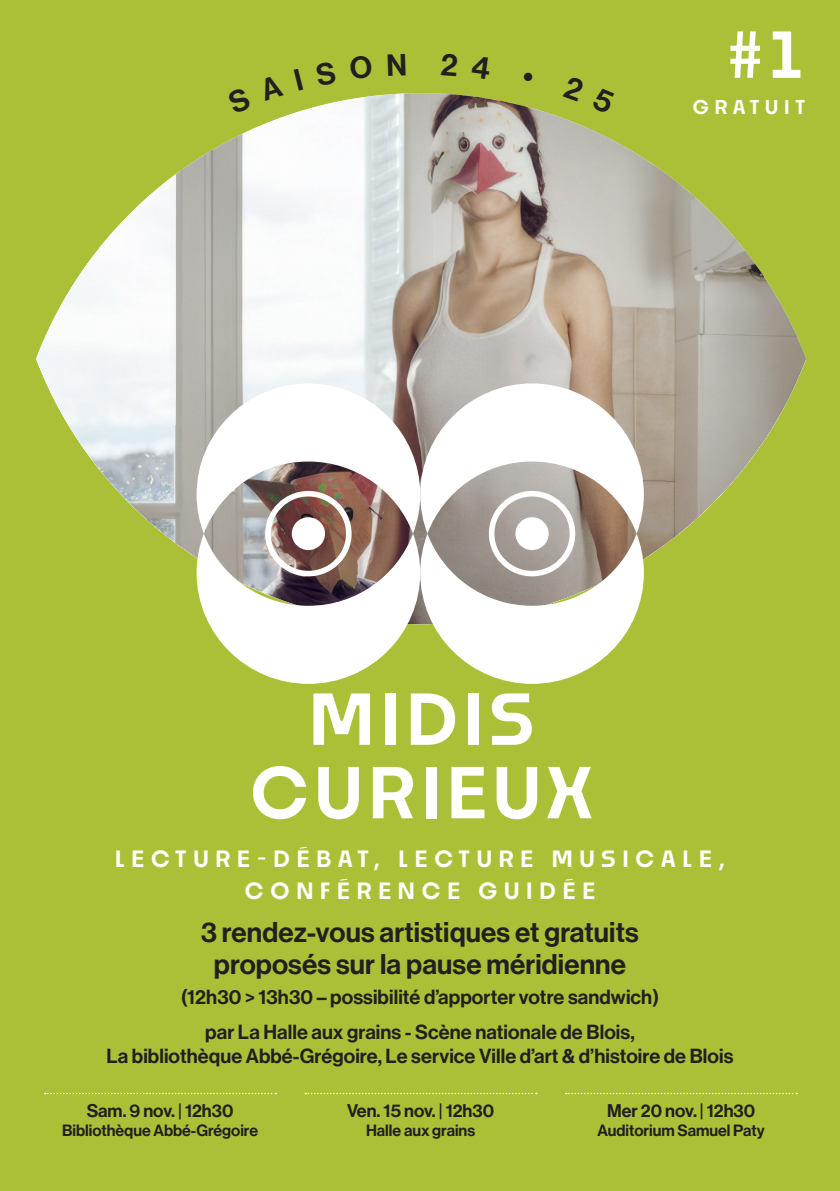
<style>
.page{position:relative;width:840px;height:1191px;background:#fff}
.page>*{position:absolute;margin:0;border:0;box-sizing:border-box;transform-origin:0 0}
.t1{font:600 68.4px/73.4px "Noka";letter-spacing:.09em;color:#fff;text-align:center}
.t2{font:600 61.8px "Noka";color:#fff}
.t3{font:28px/32px "N Haas Grotesk DS Pro 65 Md";letter-spacing:.005em;color:#231f20;text-align:center}
.t4{font:600 22px/32px "Noka";letter-spacing:.31em;color:#fff;text-align:center}
.t5{font:20px/35.4px "N Haas Grotesk DS Pro 65 Md";letter-spacing:.005em;color:#231f20;text-align:center}
.t6{font:600 18.8px "Noka";letter-spacing:.31em;color:#fff}
.t7{font:18px "N Haas Grotesk DS Pro 65 Md";color:#231f20}
.t8{font:16px "N Haas Grotesk DS Pro 65 Md";color:#231f20}
</style>
<div class="page">
<div style="left:0;top:0;width:839px;height:1191px;background:#acc037"></div>
<svg style="left:643px;top:173px;width:162px;height:413px"></svg>
<img style="left:175px;top:93px;width:421px;height:465px">
<img style="left:595px;top:132px;width:71px;height:453px">
<img style="left:106px;top:174px;width:70px;height:369px">
<img style="left:665px;top:174px;width:71px;height:369px">
<img style="left:36px;top:239px;width:70px;height:239px">
<img style="left:735px;top:377px;width:63px;height:101px">
<svg style="left:196px;top:383px;width:224px;height:301px;background:#cbc6b8"></svg>
<svg style="left:420px;top:383px;width:223px;height:301px;background:#d5d2c4"></svg>
<svg style="left:45px;top:1092px;width:231px;height:2px"></svg>
<svg style="left:305px;top:1092px;width:231px;height:2px"></svg>
<svg style="left:565px;top:1092px;width:232px;height:2px"></svg>
<svg style="left:227px;top:93px;width:24px;height:21px"></svg>
<svg style="left:258px;top:93px;width:26px;height:8px"></svg>
<svg style="left:562px;top:93px;width:22px;height:9px"></svg>
<svg style="left:591px;top:93px;width:5px;height:21px"></svg>
<h2 class="t2" style="left:727px;top:16px;width:79px">#1</h2>
<p class="t6" style="left:692px;top:95px;width:113px">GRATUIT</p>
<h1 class="t1" style="left:250px;top:681px;width:343px">MIDIS<br>CURIEUX</h1>
<p class="t4" style="left:115px;top:842px;width:611px">LECTURE-DÉBAT, LECTURE MUSICALE,<br>CONFÉRENCE GUIDÉE</p>
<h3 class="t3" style="left:201px;top:917px;width:439px">3 rendez-vous artistiques et gratuits proposés sur la pause méridienne</h3>
<p class="t5" style="left:181px;top:979px;width:480px">(12h30 &gt; 13h30 – possibilité d’apporter votre sandwich) par La Halle aux grains - Scène nationale de Blois,</p>
<p class="t5" style="left:106px;top:1039px;width:628px">La bibliothèque Abbé-Grégoire, Le service Ville d’art &amp; d’histoire de Blois</p>
<p class="t7" style="left:87px;top:1100px;width:148px">Sam. 9 nov. | 12h30</p>
<p class="t8" style="left:62px;top:1121px;width:197px">Bibliothèque Abbé-Grégoire</p>
<p class="t7" style="left:347px;top:1100px;width:148px">Ven. 15 nov. | 12h30</p>
<p class="t8" style="left:366px;top:1121px;width:111px">Halle aux grains</p>
<p class="t7" style="left:606px;top:1100px;width:149px">Mer 20 nov. | 12h30</p>
<p class="t8" style="left:597px;top:1121px;width:169px">Auditorium Samuel Paty</p>
</div>
